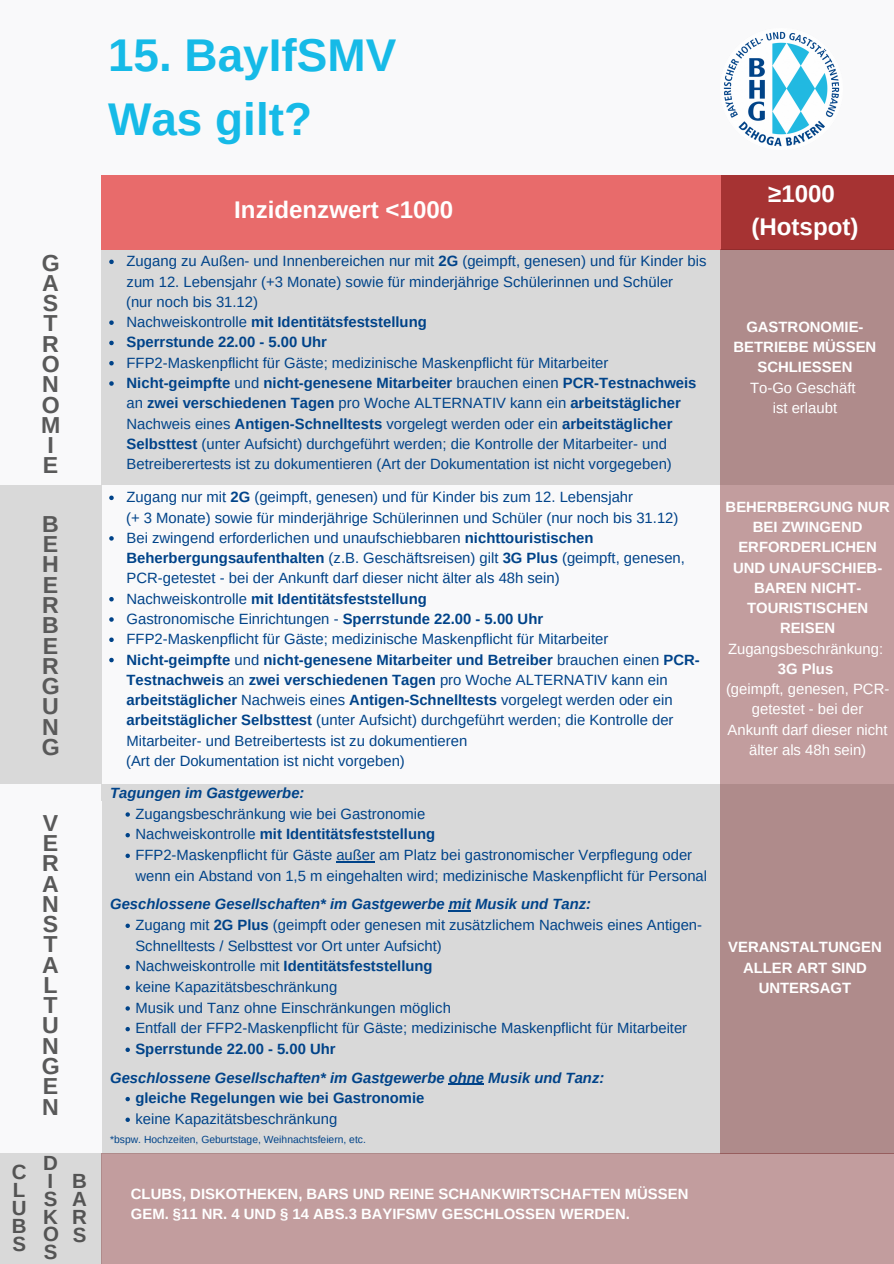
<style>
.page{position:relative;width:894px;height:1264px;background:#fff}
.page>*{position:absolute;margin:0;border:0;box-sizing:border-box;transform-origin:0 0}
.t1{font:700 45.9px "Arimo";color:#16bae7}
.t2{font:700 24.15px "Arimo";color:#fff}
.t3{font:700 23.1px "Arimo";color:#595959}
.t4{font:700 20.55px/18px "Arimo";color:#545454;text-align:justify}
.t5{font:14.85px/20.2px "Arimo";color:#004389}
.t6{font:700 14.85px/20.2px "Arimo";color:#fff;text-align:center}
.t7{font:700 14.85px "Arimo";color:#004389}
.t8{font:italic 700 14.85px "Arimo";color:#004389}
.t9{font:14.85px/20.2px "Arimo";color:#fff;text-align:center}
.t10{font:10.35px "Arimo";color:#004389}
.s1{font-weight:700}
.s2{font-weight:400}
</style>
<div class="page">
<div style="left:0;top:0;width:893px;height:1263px;background:#f9f9fa"></div>
<div style="left:101px;top:249px;width:792px;height:235px;background:#d9d9d9"></div>
<div style="left:0;top:485px;width:102px;height:298px;background:#d9d9d9"></div>
<div style="left:101px;top:784px;width:792px;height:369px;background:#d9d9d9"></div>
<div style="left:0;top:1153px;width:101px;height:110px;background:#d9d9d9"></div>
<img style="left:723px;top:31px;width:117px;height:116px">
<div style="left:699px;top:175px;width:194px;height:74px;background:#a63333"></div>
<div style="left:101px;top:175px;width:619px;height:74px;background:#e86b6b"></div>
<div style="left:720px;top:249px;width:173px;height:904px;background:linear-gradient(to right,#b59191,#b59191)"></div>
<svg style="left:109px;top:259px;width:5px;height:5px"></svg>
<svg style="left:109px;top:320px;width:5px;height:5px"></svg>
<svg style="left:109px;top:341px;width:5px;height:4px"></svg>
<svg style="left:109px;top:361px;width:5px;height:4px"></svg>
<svg style="left:109px;top:381px;width:5px;height:5px"></svg>
<svg style="left:109px;top:495px;width:5px;height:5px"></svg>
<svg style="left:109px;top:536px;width:5px;height:4px"></svg>
<svg style="left:109px;top:597px;width:5px;height:4px"></svg>
<svg style="left:109px;top:617px;width:5px;height:4px"></svg>
<svg style="left:109px;top:637px;width:5px;height:5px"></svg>
<svg style="left:109px;top:657px;width:5px;height:5px"></svg>
<div style="left:101px;top:1153px;width:792px;height:110px;background:#c29d9e"></div>
<svg style="left:125px;top:812px;width:5px;height:4px"></svg>
<svg style="left:125px;top:833px;width:5px;height:4px"></svg>
<svg style="left:125px;top:853px;width:5px;height:5px"></svg>
<hr style="left:336px;top:861px;width:39px;height:1px;background:#004389">
<svg style="left:125px;top:923px;width:5px;height:5px"></svg>
<svg style="left:125px;top:965px;width:5px;height:4px"></svg>
<svg style="left:125px;top:985px;width:5px;height:5px"></svg>
<svg style="left:125px;top:1006px;width:5px;height:4px"></svg>
<svg style="left:125px;top:1027px;width:5px;height:4px"></svg>
<svg style="left:125px;top:1047px;width:5px;height:4px"></svg>
<svg style="left:125px;top:1096px;width:5px;height:5px"></svg>
<svg style="left:125px;top:1117px;width:5px;height:4px"></svg>
<svg style="left:448px;top:910px;width:23px;height:1px"></svg>
<hr style="left:448px;top:1083px;width:36px;height:2px;background:#004389">
<p class="t3" style="left:42px;top:250px;width:19px">G</p>
<p class="t3" style="left:42px;top:270px;width:18px">A</p>
<p class="t3" style="left:43px;top:290px;width:17px">S</p>
<p class="t3" style="left:44px;top:310px;width:16px">T</p>
<p class="t3" style="left:42px;top:331px;width:18px">R</p>
<p class="t3" style="left:42px;top:351px;width:19px">O</p>
<p class="t3" style="left:42px;top:371px;width:18px">N</p>
<p class="t3" style="left:42px;top:391px;width:19px">O</p>
<p class="t3" style="left:41px;top:412px;width:21px">M</p>
<p class="t3" style="left:47px;top:432px;width:8px">I</p>
<p class="t3" style="left:43px;top:452px;width:17px">E</p>
<p class="t3" style="left:42px;top:511px;width:18px">B</p>
<p class="t3" style="left:43px;top:531px;width:17px">E</p>
<p class="t3" style="left:42px;top:551px;width:18px">H</p>
<p class="t3" style="left:43px;top:572px;width:17px">E</p>
<p class="t3" style="left:42px;top:592px;width:18px">R</p>
<p class="t3" style="left:42px;top:612px;width:18px">B</p>
<p class="t3" style="left:43px;top:632px;width:17px">E</p>
<p class="t3" style="left:42px;top:653px;width:18px">R</p>
<p class="t3" style="left:42px;top:673px;width:19px">G</p>
<p class="t3" style="left:42px;top:693px;width:18px">U</p>
<p class="t3" style="left:42px;top:713px;width:18px">N</p>
<p class="t3" style="left:42px;top:734px;width:19px">G</p>
<p class="t3" style="left:43px;top:809px;width:17px">V</p>
<p class="t3" style="left:43px;top:830px;width:17px">E</p>
<p class="t3" style="left:42px;top:850px;width:18px">R</p>
<p class="t3" style="left:42px;top:870px;width:18px">A</p>
<p class="t3" style="left:42px;top:890px;width:18px">N</p>
<p class="t3" style="left:43px;top:911px;width:17px">S</p>
<p class="t3" style="left:44px;top:931px;width:16px">T</p>
<p class="t3" style="left:42px;top:951px;width:18px">A</p>
<p class="t3" style="left:44px;top:972px;width:16px">L</p>
<p class="t3" style="left:44px;top:992px;width:16px">T</p>
<p class="t3" style="left:42px;top:1012px;width:18px">U</p>
<p class="t3" style="left:42px;top:1032px;width:18px">N</p>
<p class="t3" style="left:42px;top:1053px;width:19px">G</p>
<p class="t3" style="left:43px;top:1073px;width:17px">E</p>
<p class="t3" style="left:42px;top:1093px;width:18px">N</p>
<p class="t4" style="left:12px;top:1162px;width:16px">C L U B S</p>
<p class="t4" style="left:43px;top:1153px;width:17px;text-align:left">D<br>I<br>S<br>K<br>O<br>S</p>
<p class="t4" style="left:72px;top:1171px;width:16px">B A R S</p>
<p class="t1" style="left:108px;top:29px;width:290px">15. BayIfSMV</p>
<p class="t1" style="left:108px;top:94px;width:205px">Was gilt?</p>
<p class="t2" style="left:234px;top:196px;width:220px">Inzidenzwert &lt;1000</p>
<p class="t5" style="left:126px;top:251px;width:581px">Zugang zu Außen- und Innenbereichen nur mit <span class="s1">2G</span> (geimpft, genesen) und für Kinder bis zum 12. Lebensjahr (+3 Monate) sowie für minderjährige Schülerinnen und Schüler</p>
<p class="t7" style="left:126px;top:314px;width:301px"><span class="s2">Nachweiskontrolle</span> mit Identitätsfeststellung</p>
<p class="t7" style="left:126px;top:334px;width:202px">Sperrstunde 22.00 - 5.00 Uhr</p>
<p class="t5" style="left:126px;top:352px;width:483px">FFP2-Maskenpflicht für Gäste; medizinische Maskenpflicht für Mitarbeiter</p>
<p class="t5" style="left:126px;top:373px;width:571px"><span class="s1">Nicht-geimpfte</span> und <span class="s1">nicht-genesene Mitarbeiter</span> brauchen einen <span class="s1">PCR-Testnachweis </span>an <span class="s1">zwei verschiedenen Tagen</span> pro Woche ALTERNATIV kann ein <span class="s1">arbeitstäglicher </span>Nachweis eines <span class="s1">Antigen-Schnelltests</span> vorgelegt werden oder ein <span class="s1">arbeitstäglicher Selbsttest</span> (unter Aufsicht) durchgeführt werden; die Kontrolle der Mitarbeiter- und Betreiberertests ist zu dokumentieren (Art der Dokumentation ist nicht vorgegeben)</p>
<p class="t5" style="left:126px;top:291px;width:133px">(nur noch bis 31.12)</p>
<p class="t5" style="left:126px;top:487px;width:508px">Zugang nur mit <span class="s1">2G</span> (geimpft, genesen) und für Kinder bis zum 12. Lebensjahr</p>
<p class="t5" style="left:126px;top:527px;width:559px">Bei zwingend erforderlichen und unaufschiebbaren <span class="s1">nichttouristischen<br>Beherbergungsaufenthalten</span> (z.B. Geschäftsreisen) gilt <span class="s1">3G Plus</span> (geimpft, genesen,<br>PCR-getestet - bei der Ankunft darf dieser nicht älter als 48h sein)</p>
<p class="t7" style="left:126px;top:590px;width:301px"><span class="s2">Nachweiskontrolle</span> mit Identitätsfeststellung</p>
<p class="t5" style="left:126px;top:608px;width:418px">Gastronomische Einrichtungen - <span class="s1">Sperrstunde 22.00 - 5.00 Uhr</span></p>
<p class="t5" style="left:126px;top:629px;width:483px">FFP2-Maskenpflicht für Gäste; medizinische Maskenpflicht für Mitarbeiter</p>
<p class="t5" style="left:126px;top:649px;width:574px"><span class="s1">Nicht-geimpfte</span> und <span class="s1">nicht-genesene Mitarbeiter und Betreiber</span> brauchen einen <span class="s1">PCR-Testnachweis</span> an <span class="s1">zwei verschiedenen Tagen</span> pro Woche ALTERNATIV kann ein <span class="s1">arbeitstäglicher</span> Nachweis eines <span class="s1">Antigen-Schnelltests</span> vorgelegt werden oder ein <span class="s1">arbeitstäglicher Selbsttest</span> (unter Aufsicht) durchgeführt werden; die Kontrolle der Mitarbeiter- und Betreibertests ist zu dokumentieren</p>
<p class="t5" style="left:126px;top:507px;width:553px">(+ 3 Monate) sowie für minderjährige Schülerinnen und Schüler (nur noch bis 31.12)</p>
<p class="t5" style="left:126px;top:750px;width:280px">(Art der Dokumentation ist nicht vorgeben)</p>
<p class="t8" style="left:110px;top:784px;width:196px">Tagungen im Gastgewerbe:</p>
<p class="t5" style="left:135px;top:803px;width:291px">Zugangsbeschränkung wie bei Gastronomie</p>
<p class="t7" style="left:135px;top:826px;width:301px"><span class="s2">Nachweiskontrolle</span> mit Identitätsfeststellung</p>
<p class="t5" style="left:135px;top:844px;width:573px;line-height:20.7px">FFP2-Maskenpflicht für Gäste außer am Platz bei gastronomischer Verpflegung oder wenn ein Abstand von 1,5 m eingehalten wird; medizinische Maskenpflicht für Personal</p>
<p class="t5" style="left:135px;top:914px;width:568px;line-height:20.7px">Zugang mit <span class="s1">2G Plus</span> (geimpft oder genesen mit zusätzlichem Nachweis eines Antigen-<br>Schnelltests / Selbsttest vor Ort unter Aufsicht)</p>
<p class="t7" style="left:135px;top:958px;width:299px"><span class="s2">Nachweiskontrolle mit</span> Identitätsfeststellung</p>
<p class="t5" style="left:135px;top:976px;width:203px">keine Kapazitätsbeschränkung</p>
<p class="t5" style="left:135px;top:997px;width:317px">Musik und Tanz ohne Einschränkungen möglich</p>
<p class="t5" style="left:135px;top:1018px;width:553px">Entfall der FFP2-Maskenpflicht für Gäste; medizinische Maskenpflicht für Mitarbeiter</p>
<p class="t7" style="left:135px;top:1040px;width:201px">Sperrstunde 22.00 - 5.00 Uhr</p>
<p class="t7" style="left:135px;top:1089px;width:290px">gleiche Regelungen wie bei Gastronomie</p>
<p class="t5" style="left:135px;top:1108px;width:203px">keine Kapazitätsbeschränkung</p>
<p class="t8" style="left:110px;top:896px;width:482px">Geschlossene Gesellschaften* im Gastgewerbe mit Musik und Tanz:</p>
<p class="t8" style="left:110px;top:1069px;width:495px">Geschlossene Gesellschaften* im Gastgewerbe ohne Musik und Tanz:</p>
<p class="t10" style="left:110px;top:1133px;width:257px">*bspw. Hochzeiten, Geburtstage, Weihnachtsfeiern, etc.</p>
<p class="t6" style="left:131px;top:1183px;width:558px;text-align:left">CLUBS, DISKOTHEKEN, BARS UND REINE SCHANKWIRTSCHAFTEN MÜSSEN<br>GEM. §11 NR. 4 UND § 14 ABS.3 BAYIFSMV GESCHLOSSEN WERDEN.</p>
<p class="t2" style="left:768px;top:180px;width:68px">≥1000</p>
<p class="t2" style="left:751px;top:213px;width:109px">(Hotspot)</p>
<p class="t6" style="left:733px;top:316px;width:144px">GASTRONOMIE-<br>BETRIEBE MÜSSEN<br>SCHLIESSEN</p>
<p class="t9" style="left:749px;top:377px;width:107px">To-Go Geschäft</p>
<p class="t9" style="left:772px;top:397px;width:66px">ist erlaubt</p>
<p class="t6" style="left:725px;top:496px;width:165px">BEHERBERGUNG NUR<br>BEI ZWINGEND<br>ERFORDERLICHEN<br>UND UNAUFSCHIEB-<br>BAREN NICHT-<br>TOURISTISCHEN<br>REISEN</p>
<p class="t9" style="left:727px;top:638px;width:156px">Zugangsbeschränkung:</p>
<p class="t6" style="left:777px;top:658px;width:57px">3G Plus</p>
<p class="t9" style="left:725px;top:679px;width:165px">(geimpft, genesen, PCR&shy;getestet - bei der<br>Ankunft darf dieser nicht älter als 48h sein)</p>
<p class="t6" style="left:728px;top:936px;width:155px">VERANSTALTUNGEN<br>ALLER ART SIND<br>UNTERSAGT</p>
</div>
